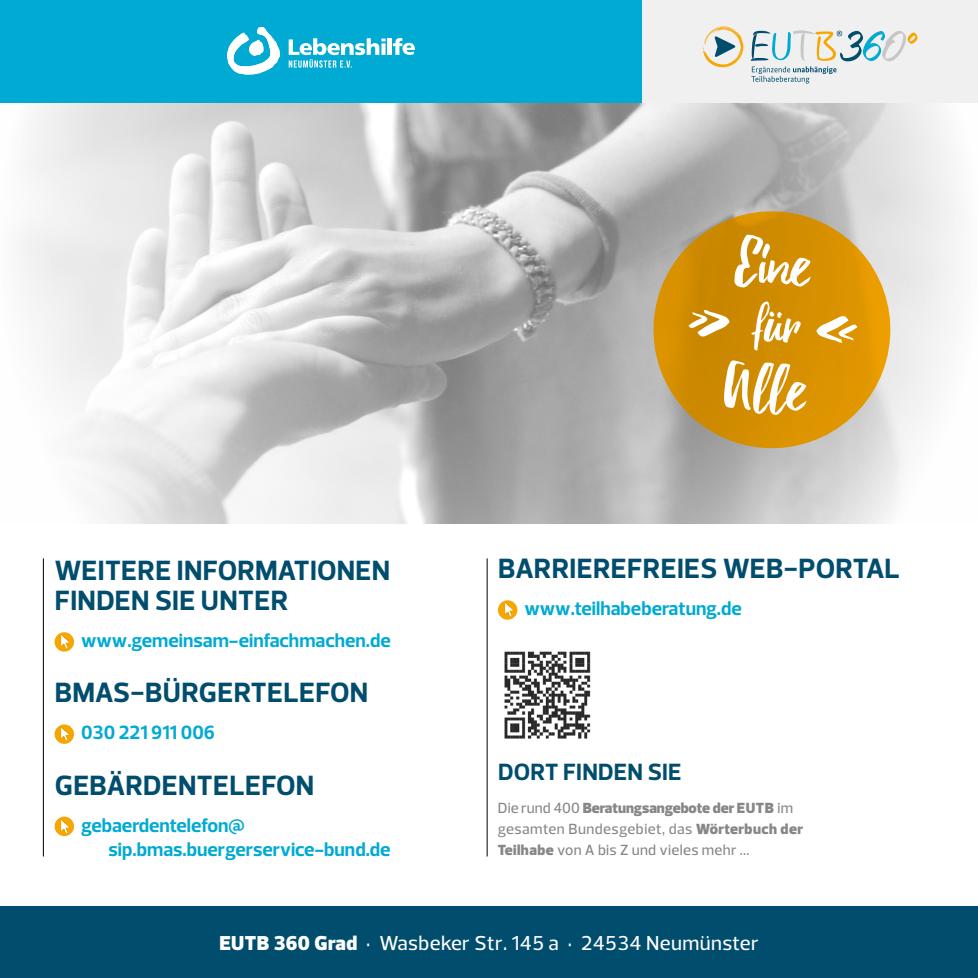
<style>
.page{position:relative;width:978px;height:978px;background:#fff}
.page>*{position:absolute;margin:0;border:0;box-sizing:border-box;transform-origin:0 0}
.t1{font:69.45px "Debby";color:#fff}
.t2{font:700 28.35px/30.5px "Prelo";letter-spacing:.015em;color:#004d6d}
.t3{font:700 24px "Prelo";letter-spacing:.015em;color:#004d6d}
.t4{font:500 20.55px "Prelo";letter-spacing:.02em;color:#fff}
.t5{font:700 19.5px/24.9px "Prelo";color:#00aad3}
.t6{font:500 15px/21px "Prelo";letter-spacing:.025em;color:#878787}
.s1{font-weight:900}
</style>
<div class="page">
<img style="left:0;top:102px;width:978px;height:421px">
<svg style="left:498px;top:600px;width:19px;height:20px"></svg>
<img style="left:500px;top:602px;width:16px;height:16px">
<img style="left:504px;top:651px;width:87px;height:88px">
<svg style="left:55px;top:632px;width:19px;height:20px"></svg>
<img style="left:57px;top:634px;width:16px;height:16px">
<svg style="left:55px;top:724px;width:19px;height:20px"></svg>
<img style="left:57px;top:726px;width:16px;height:16px">
<div style="left:55px;top:817px;width:19px;height:19px;background:#f7a600;border-radius:50%"></div>
<img style="left:57px;top:818px;width:16px;height:16px">
<div style="left:0;top:907px;width:978px;height:71px;background:#004d6d"></div>
<div style="left:0;top:0;width:642px;height:102px;background:#00aad3"></div>
<div style="left:642px;top:0;width:336px;height:102px;background:#f0f0f0"></div>
<hr style="left:43px;top:558px;width:1px;height:298px;background:#000">
<hr style="left:487px;top:558px;width:1px;height:298px;background:#000">
<svg style="left:650px;top:208px;width:244px;height:244px;background:#cf9d36"></svg>
<svg style="left:689px;top:310px;width:41px;height:27px"></svg>
<svg style="left:816px;top:316px;width:41px;height:27px"></svg>
<svg style="left:702px;top:26px;width:42px;height:42px"></svg>
<svg style="left:751px;top:31px;width:166px;height:53px"></svg>
<svg style="left:227px;top:27px;width:54px;height:48px"></svg>
<hr style="left:388px;top:38px;width:4px;height:17px;background:#fff">
<svg style="left:393px;top:38px;width:22px;height:17px"></svg>
<svg style="left:289px;top:38px;width:97px;height:30px"></svg>
<div style="left:750px;top:301px;width:51px;height:50px;background:#d08c00"></div>
<h1 class="t1" style="left:738px;top:219px;width:75px;rotate:3deg">Eine</h1>
<h2 class="t2" style="left:55px;top:555px;width:337px">WEITERE INFORMATIONEN<br>FINDEN SIE UNTER</h2>
<p class="t5" style="left:81px;top:628px;width:311px">www.gemeinsam-einfachmachen.de</p>
<h2 class="t2" style="left:55px;top:678px;width:315px">BMAS-BÜRGERTELEFON</h2>
<p class="t5" style="left:81px;top:720px;width:136px">030 221 911 006</p>
<h2 class="t2" style="left:55px;top:770px;width:261px">GEBÄRDENTELEFON</h2>
<p class="t5" style="left:109px;top:813px;width:284px;text-indent:-28px">gebaerdentelefon@ sip.bmas.buergerservice-bund.de</p>
<h1 class="t1" style="left:727px;top:343px;width:82px;rotate:3deg">Alle</h1>
<h2 class="t2" style="left:498px;top:554px;width:403px">BARRIEREFREIES WEB-PORTAL</h2>
<p class="t5" style="left:524px;top:596px;width:219px">www.teilhabeberatung.de</p>
<p class="t3" style="left:498px;top:757px;width:185px">DORT FINDEN SIE</p>
<p class="t6" style="left:498px;top:798px;width:307px">Die rund 400 <span class="s1">Beratungsangebote der EUTB</span> im gesamten Bundesgebiet, das <span class="s1">Wörterbuch der<br>Teilhabe</span> von A bis Z und vieles mehr ...</p>
<p class="t4" style="left:219px;top:930px;width:541px"><span class="s1">EUTB 360 Grad</span> • Wasbeker Str. 145 a • 24534 Neumünster</p>
</div>
